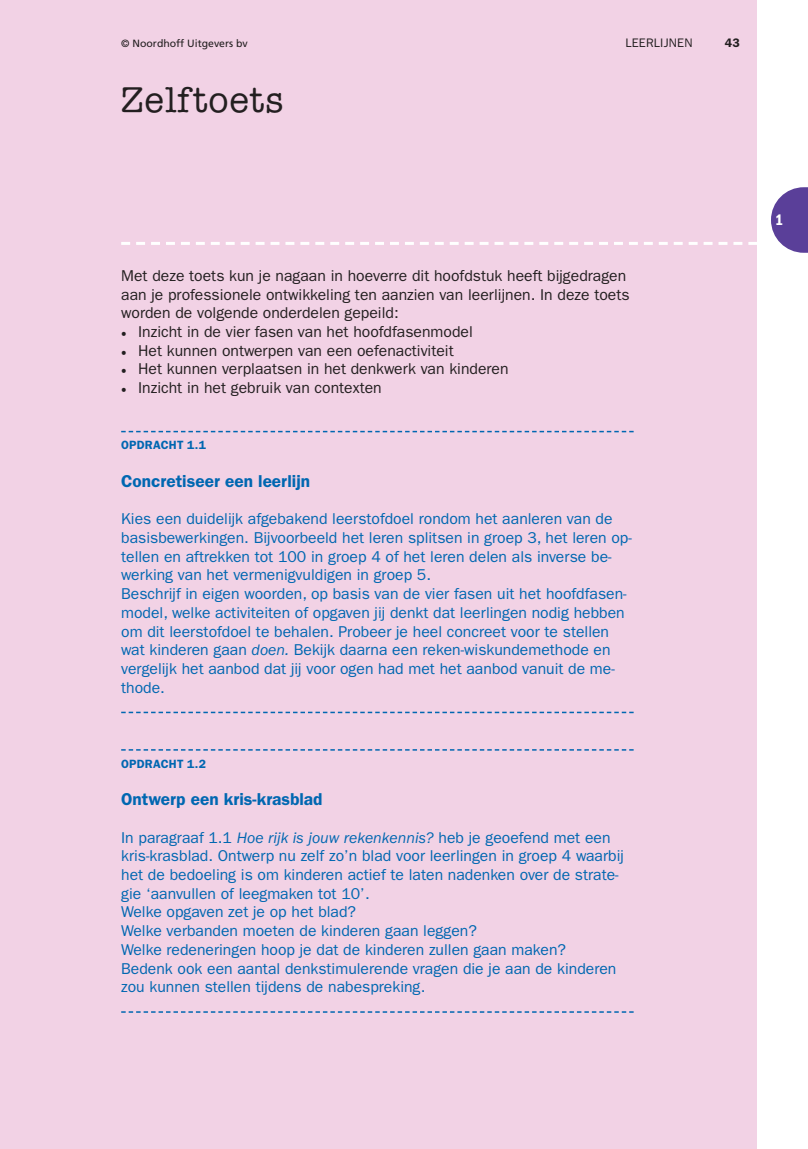
<style>
.page{position:relative;width:808px;height:1149px;background:#fff}
.page>*{position:absolute;margin:0;border:0;box-sizing:border-box;transform-origin:0 0}
.t1{font:500 36px "American Typewriter Std";letter-spacing:.025em;color:#231f20}
.t2{font:600 17.25px "ITC Franklin Gothic Std";color:#0067b1}
.t3{font:15.75px/18.8px "ITC Franklin Gothic Std";color:#0067b1}
.t4{font:15.75px "ITC Franklin Gothic Std";color:#231f20}
.t5{font:15.75px "ITC Franklin Gothic Std Dm Cd";color:#fff}
.t6{font:12.3px "ITC Franklin Gothic Std";letter-spacing:.02em;color:#231f20}
.t7{font:600 12.3px "ITC Franklin Gothic Std";color:#231f20}
.t8{font:600 12px "ITC Franklin Gothic Std";letter-spacing:.015em;color:#0067b1}
.t9{font:10.5px "Frutiger LT Std";color:#231f20}
.s1{font-style:italic}
</style>
<div class="page">
<div style="left:0;top:0;width:757px;height:1148px;background:#f2d2e5"></div>
<svg style="left:121px;top:242px;width:636px;height:3px"></svg>
<svg style="left:771px;top:187px;width:37px;height:66px"></svg>
<svg style="left:121px;top:430px;width:513px;height:2px"></svg>
<svg style="left:121px;top:711px;width:513px;height:2px"></svg>
<svg style="left:121px;top:749px;width:513px;height:1px"></svg>
<svg style="left:121px;top:1011px;width:513px;height:1px"></svg>
<p class="t9" style="left:121px;top:39px;width:128px">© Noordhoff Uitgevers bv</p>
<h1 class="t1" style="left:121px;top:87px;width:164px">Zelftoets</h1>
<p class="t6" style="left:625px;top:38px;width:69px">LEERLIJNEN</p>
<p class="t7" style="left:725px;top:38px;width:17px">43</p>
<p class="t4" style="left:121px;top:269px;width:507px">Met deze toets kun je nagaan in hoeverre dit hoofdstuk heeft bijgedragen</p>
<p class="t4" style="left:121px;top:288px;width:510px">aan je professionele ontwikkeling ten aanzien van leerlijnen. In deze toets</p>
<p class="t4" style="left:121px;top:307px;width:279px">worden de volgende onderdelen gepeild:</p>
<p class="t4" style="left:138px;top:325px;width:336px">Inzicht in de vier fasen van het hoofdfasenmodel</p>
<p class="t4" style="left:138px;top:344px;width:317px">Het kunnen ontwerpen van een oefenactiviteit</p>
<p class="t4" style="left:138px;top:363px;width:372px">Het kunnen verplaatsen in het denkwerk van kinderen</p>
<p class="t4" style="left:138px;top:382px;width:245px">Inzicht in het gebruik van contexten</p>
<p class="t8" style="left:121px;top:440px;width:86px">OPDRACHT 1.1</p>
<p class="t2" style="left:121px;top:474px;width:191px">Concretiseer een leerlijn</p>
<p class="t3" style="left:121px;top:510px;width:512px">Kies een duidelijk afgebakend leerstofdoel rondom het aanleren van de basisbewerkingen. Bijvoorbeeld het leren splitsen in groep 3, het leren op&shy;tellen en aftrekken tot 100 in groep 4 of het leren delen als inverse be&shy;werking van het vermenigvuldigen in groep 5.<br>Beschrijf in eigen woorden, op basis van de vier fasen uit het hoofdfasen&shy;model, welke activiteiten of opgaven jij denkt dat leerlingen nodig hebben om dit leerstofdoel te behalen. Probeer je heel concreet voor te stellen wat kinderen gaan <span class="s1">doen.</span> Bekijk daarna een reken-wiskundemethode en vergelijk het aanbod dat jij voor ogen had met het aanbod vanuit de me&shy;thode.</p>
<p class="t8" style="left:121px;top:758px;width:86px">OPDRACHT 1.2</p>
<p class="t2" style="left:121px;top:792px;width:203px">Ontwerp een kris-krasblad</p>
<p class="t3" style="left:121px;top:828px;width:504px">In paragraaf 1.1 <span class="s1">Hoe rijk is jouw rekenkennis?</span> heb je geoefend met een kris-krasblad. Ontwerp nu zelf zo’n blad voor leerlingen in groep 4 waarbij het de bedoeling is om kinderen actief te laten nadenken over de strate&shy;gie ‘aanvullen of leegmaken tot 10’.<br>Welke opgaven zet je op het blad?<br>Welke verbanden moeten de kinderen gaan leggen?<br>Welke redeneringen hoop je dat de kinderen zullen gaan maken?<br>Bedenk ook een aantal denkstimulerende vragen die je aan de kinderen zou kunnen stellen tijdens de nabespreking.</p>
<p class="t5" style="left:775px;top:210px;width:10px">1</p>
</div>
